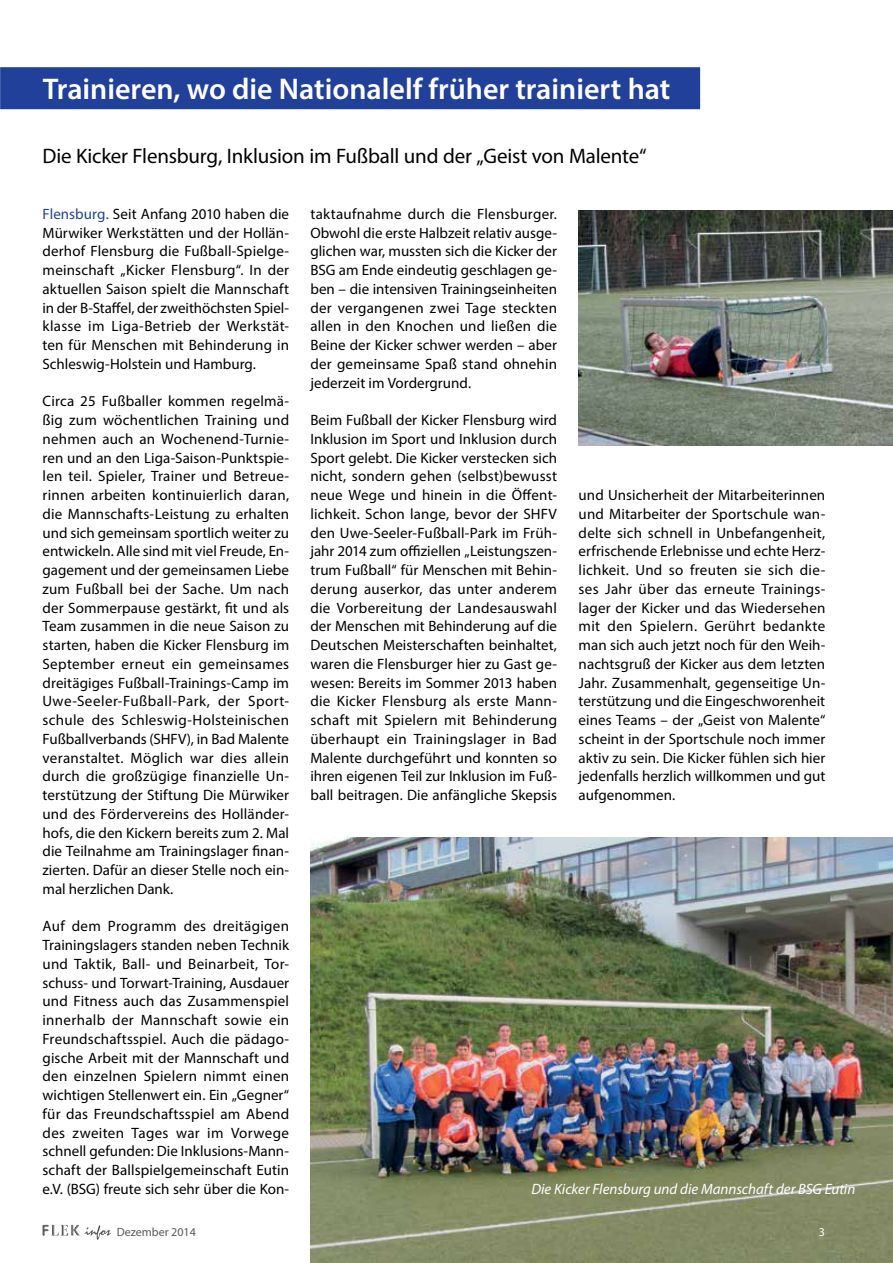
<style>
.page{position:relative;width:893px;height:1263px;background:#fff}
.page>*{position:absolute;margin:0;border:0;box-sizing:border-box;transform-origin:0 0}
.t1{font:600 30px "Myriad Pro";color:#fff}
.t2{font:21px "Myriad Pro";letter-spacing:-.01em;color:#000}
.t3{font:15px/18.8px "Myriad Pro";color:#000;text-align:justify}
.t4{font:italic 15px "Myriad Pro";color:#fff}
.t5{font:12px "Myriad Pro";color:#58595b}
.t6{font:12px "Myriad Pro";color:#fff}
.s1{color:#21409a}
</style>
<div class="page">
<svg style="left:60px;top:1225px;width:8px;height:11px"></svg>
<svg style="left:84px;top:1225px;width:27px;height:15px"></svg>
<div style="left:0;top:67px;width:700px;height:42px;background:#21409a"></div>
<img style="left:310px;top:837px;width:583px;height:426px">
<img style="left:579px;top:210px;width:314px;height:236px">
<h1 class="t1" style="left:43px;top:69px;width:629px">Trainieren, wo die Nationalelf früher trainiert hat</h1>
<h2 class="t2" style="left:43px;top:143px;width:606px">Die Kicker Flensburg, Inklusion im Fußball und der „Geist von Malente“</h2>
<p class="t3" style="left:43px;top:204px;width:248px"><span class="s1">Flensburg.</span> Seit Anfang 2010 haben die Mürwiker Werkstätten und der Hollän&shy;derhof Flensburg die Fußball-Spielge&shy;meinschaft „Kicker Flensburg“. In der aktuellen Saison spielt die Mannschaft in der B-Staffel, der zweithöchsten Spiel&shy;klasse im Liga-Betrieb der Werkstät&shy;ten für Menschen mit Behinderung in Schleswig-Holstein und Hamburg.</p>
<p class="t3" style="left:43px;top:392px;width:248px">Circa 25 Fußballer kommen regelmä&shy;ßig zum wöchentlichen Training und nehmen auch an Wochenend-Turnie&shy;ren und an den Liga-Saison-Punktspie&shy;len teil. Spieler, Trainer und Betreue&shy;rinnen arbeiten kontinuierlich daran, die Mannschafts-Leistung zu erhalten und sich gemeinsam sportlich weiter zu entwickeln. Alle sind mit viel Freude, En&shy;gagement und der gemeinsamen Liebe zum Fußball bei der Sache. Um nach der Sommerpause gestärkt, fit und als Team zusammen in die neue Saison zu starten, haben die Kicker Flensburg im September erneut ein gemeinsames dreitägiges Fußball-Trainings-Camp im Uwe-Seeler-Fußball-Park, der Sport&shy;schule des Schleswig-Holsteinischen Fußballverbands (SHFV), in Bad Malente veranstaltet. Möglich war dies allein durch die großzügige finanzielle Un&shy;terstützung der Stiftung Die Mürwiker und des Fördervereins des Holländer&shy;hofs, die den Kickern bereits zum 2. Mal die Teilnahme am Trainingslager finan&shy;zierten. Dafür an dieser Stelle noch ein&shy;mal herzlichen Dank.</p>
<p class="t3" style="left:43px;top:917px;width:248px">Auf dem Programm des dreitägigen Trainingslagers standen neben Technik und Taktik, Ball- und Beinarbeit, Tor&shy;schuss- und Torwart-Training, Ausdauer und Fitness auch das Zusammenspiel innerhalb der Mannschaft sowie ein Freundschaftsspiel. Auch die pädago&shy;gische Arbeit mit der Mannschaft und den einzelnen Spielern nimmt einen wichtigen Stellenwert ein. Ein „Gegner“ für das Freundschaftsspiel am Abend des zweiten Tages war im Vorwege schnell gefunden: Die Inklusions-Mann&shy;schaft der Ballspielgemeinschaft Eutin e.V. (BSG) freute sich sehr über die Kon-</p>
<p class="t5" style="left:117px;top:1224px;width:81px">Dezember 2014</p>
<p class="t3" style="left:310px;top:204px;width:248px">taktaufnahme durch die Flensburger.<br>Obwohl die erste Halbzeit relativ ausge&shy;glichen war, mussten sich die Kicker der BSG am Ende eindeutig geschlagen ge&shy;ben – die intensiven Trainingseinheiten der vergangenen zwei Tage steckten allen in den Knochen und ließen die Beine der Kicker schwer werden – aber der gemeinsame Spaß stand ohnehin jederzeit im Vordergrund.</p>
<p class="t3" style="left:310px;top:410px;width:248px">Beim Fußball der Kicker Flensburg wird Inklusion im Sport und Inklusion durch Sport gelebt. Die Kicker verstecken sich nicht, sondern gehen (selbst)bewusst neue Wege und hinein in die Öffent&shy;lichkeit. Schon lange, bevor der SHFV den Uwe-Seeler-Fußball-Park im Früh&shy;jahr 2014 zum offiziellen „Leistungszen&shy;trum Fußball“ für Menschen mit Behin&shy;derung auserkor, das unter anderem die Vorbereitung der Landesauswahl der Menschen mit Behinderung auf die Deutschen Meisterschaften beinhaltet, waren die Flensburger hier zu Gast ge&shy;wesen: Bereits im Sommer 2013 haben die Kicker Flensburg als erste Mann&shy;schaft mit Spielern mit Behinderung überhaupt ein Trainingslager in Bad Malente durchgeführt und konnten so ihren eigenen Teil zur Inklusion im Fuß&shy;ball beitragen. Die anfängliche Skepsis</p>
<p class="t3" style="left:579px;top:485px;width:248px">und Unsicherheit der Mitarbeiterinnen und Mitarbeiter der Sportschule wan&shy;delte sich schnell in Unbefangenheit, erfrischende Erlebnisse und echte Herz&shy;lichkeit. Und so freuten sie sich die&shy;ses Jahr über das erneute Trainings&shy;lager der Kicker und das Wiedersehen mit den Spielern. Gerührt bedankte man sich auch jetzt noch für den Weih&shy;nachtsgruß der Kicker aus dem letzten Jahr. Zusammenhalt, gegenseitige Un&shy;terstützung und die Eingeschworenheit eines Teams – der „Geist von Malente“ scheint in der Sportschule noch immer aktiv zu sein. Die Kicker fühlen sich hier jedenfalls herzlich willkommen und gut aufgenommen.</p>
<p class="t4" style="left:531px;top:1180px;width:325px">Die Kicker Flensburg und die Mannschaft der BSG Eutin</p>
<p class="t6" style="left:819px;top:1224px;width:8px">3</p>
</div>
